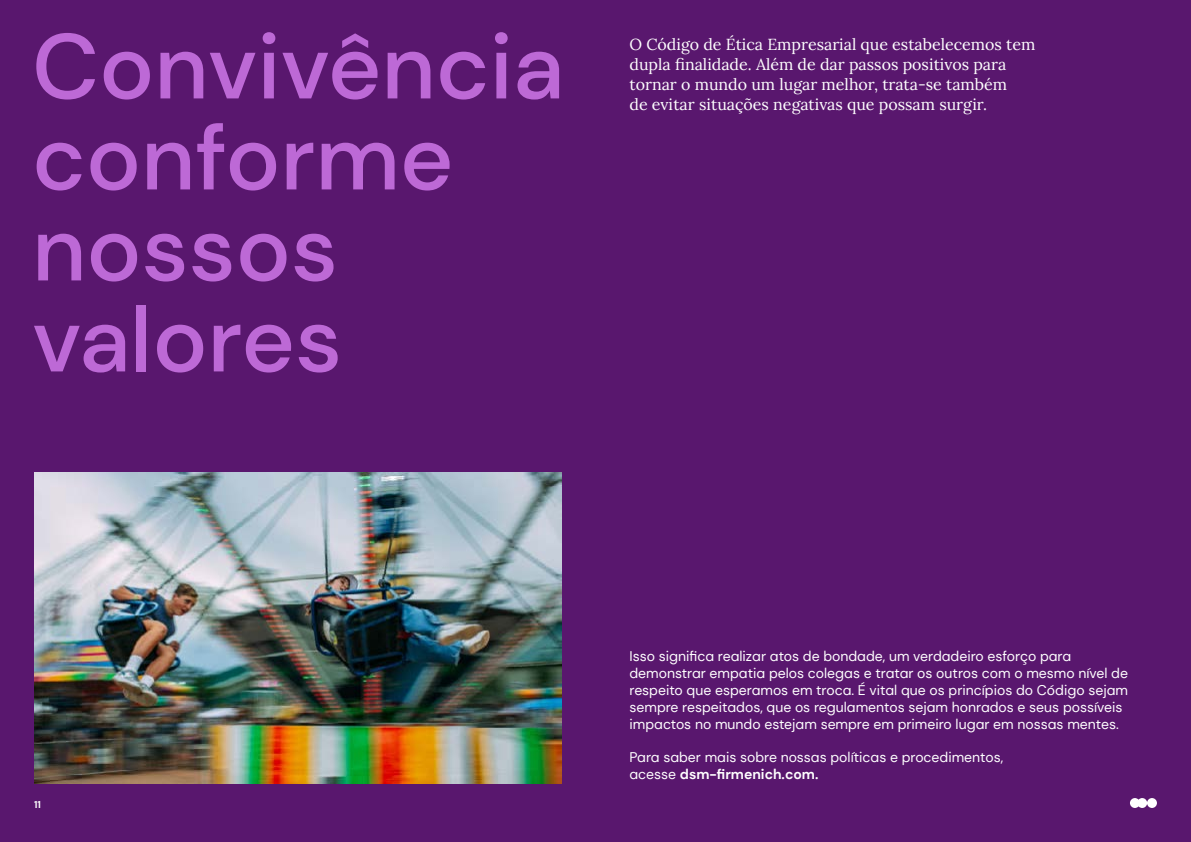
<style>
.page{position:relative;width:1191px;height:842px;background:#59176e}
.page>*{position:absolute;margin:0;border:0;box-sizing:border-box;transform-origin:0 0}
.t1{font:500 92px/91px "DM Sans";color:#bd69d6}
.t2{font:16px/20px "Lora";color:#fff}
.t3{font:14px/16.8px "DM Sans";color:#fff}
.t4{font:700 10px "DM Sans";color:#fff}
.s1{font-weight:700}
</style>
<div class="page">
<svg style="left:1130px;top:798px;width:27px;height:10px"></svg>
<img style="left:34px;top:472px;width:527px;height:311px">
<h1 class="t1" style="left:32px;top:20px;width:534px">Convivência</h1>
<h1 class="t1" style="left:32px;top:111px;width:423px">conforme nossos valores</h1>
<p class="t2" style="left:629px;top:33px;width:407px">O Código de Ética Empresarial que estabelecemos tem dupla finalidade. Além de dar passos positivos para tornar o mundo um lugar melhor, trata-se também</p>
<p class="t2" style="left:629px;top:93px;width:359px">de evitar situações negativas que possam surgir.</p>
<p class="t4" style="left:34px;top:798px;width:8px">11</p>
<p class="t3" style="left:629px;top:648px;width:500px">Isso significa realizar atos de bondade, um verdadeiro esforço para demonstrar empatia pelos colegas e tratar os outros com o mesmo nível de respeito que esperamos em troca. É vital que os princípios do Código sejam sempre respeitados, que os regulamentos sejam honrados e seus possíveis impactos no mundo estejam sempre em primeiro lugar em nossas mentes.</p>
<p class="t3" style="left:629px;top:749px;width:375px">Para saber mais sobre nossas políticas e procedimentos, acesse <span class="s1">dsm-firmenich.com.</span></p>
</div>
